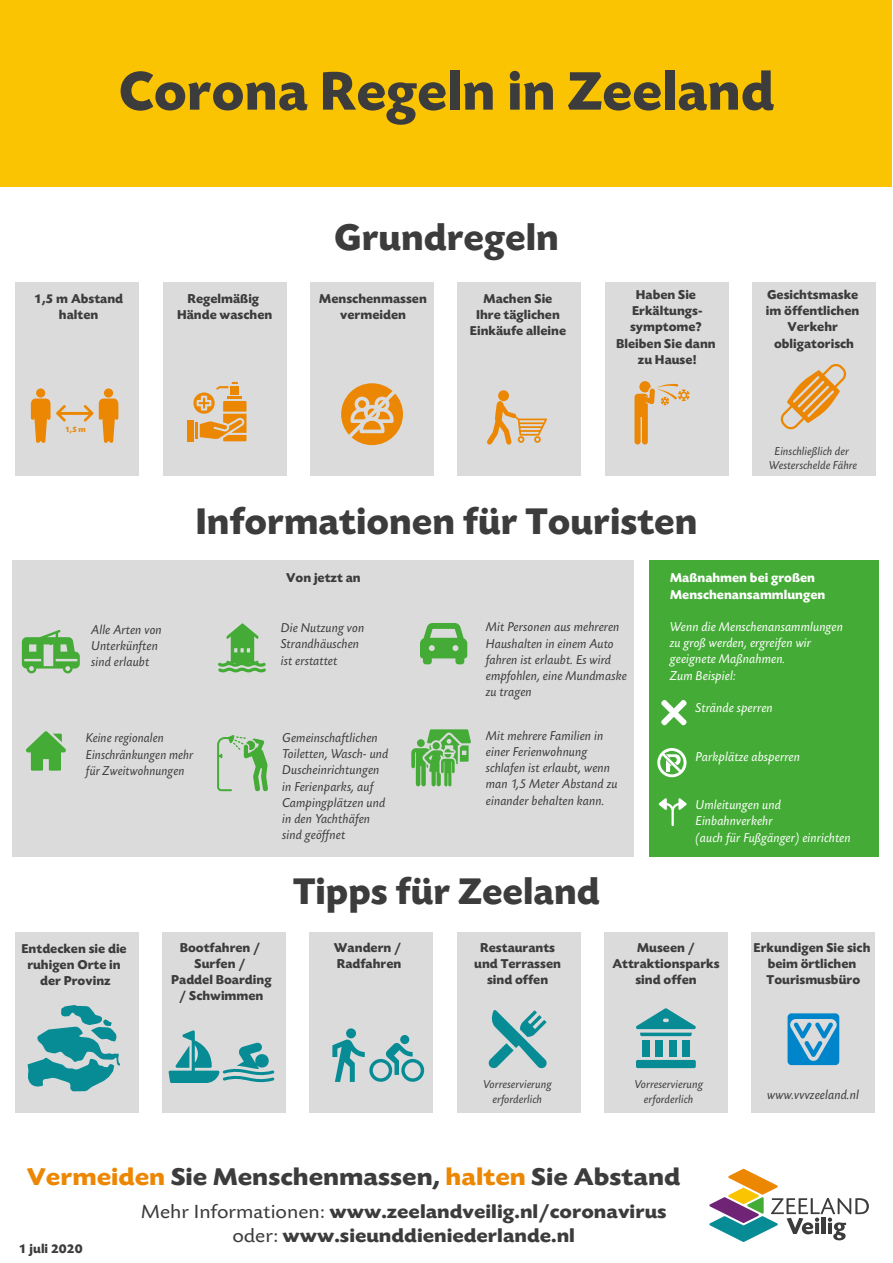
<style>
.page{position:relative;width:893px;height:1263px;background:#fff}
.page>*{position:absolute;margin:0;border:0;box-sizing:border-box;transform-origin:0 0}
.t1{font:700 57px "Today SB";color:#3c3c3c}
.t2{font:700 39px "Today SB";color:#3c3c3c}
.t3{font:700 25.5px "Today SB";color:#3c3c3c;scale:1.08 1}
.t4{font:700 19.95px/24px "Today SB";color:#3c3c3c;text-align:center;scale:1.08 1}
.t5{font:700 13.5px/16.2px "Today SB";color:#3c3c3c;text-align:center}
.t6{font:italic 13.5px/16.2px "Today SB";color:#3c3c3c}
.t7{font:italic 13.5px/16.2px "Today SB";color:#fff}
.t8{font:italic 13.5px/16.2px "Today SB";color:#3c3c3c;scale:.96 1}
.t9{font:700 13.5px/16.2px "Today SB";color:#fff}
.t10{font:italic 12px/14.4px "Today SB";color:#3c3c3c;text-align:center}
.t11{font:700 8.25px "Today SB";color:#ec8704}
.s1{color:#ec8704}
.s2{font-weight:400}
</style>
<div class="page">
<div style="left:15px;top:932px;width:123px;height:180px;background:#dbdbdb"></div>
<div style="left:162px;top:932px;width:124px;height:180px;background:#dbdbdb"></div>
<div style="left:310px;top:932px;width:123px;height:180px;background:#dbdbdb"></div>
<div style="left:457px;top:932px;width:123px;height:180px;background:#dbdbdb"></div>
<div style="left:752px;top:932px;width:123px;height:180px;background:#dbdbdb"></div>
<div style="left:604px;top:932px;width:123px;height:180px;background:#dbdbdb"></div>
<div style="left:16px;top:282px;width:123px;height:193px;background:#dbdbdb"></div>
<div style="left:163px;top:282px;width:123px;height:193px;background:#dbdbdb"></div>
<div style="left:310px;top:282px;width:124px;height:193px;background:#dbdbdb"></div>
<div style="left:458px;top:282px;width:123px;height:193px;background:#dbdbdb"></div>
<div style="left:752px;top:282px;width:124px;height:193px;background:#dbdbdb"></div>
<div style="left:13px;top:561px;width:621px;height:296px;background:#dbdbdb"></div>
<svg style="left:709px;top:1169px;width:160px;height:73px"></svg>
<div style="left:0;top:0;width:892px;height:186px;background:#fac402"></div>
<div style="left:649px;top:561px;width:230px;height:296px;background:#44ac36"></div>
<svg style="left:26px;top:731px;width:40px;height:40px"></svg>
<svg style="left:218px;top:623px;width:48px;height:50px"></svg>
<svg style="left:22px;top:630px;width:58px;height:43px"></svg>
<div style="left:605px;top:282px;width:123px;height:193px;background:#dbdbdb"></div>
<div style="left:104px;top:388px;width:9px;height:10px;background:#ec8704;border-radius:50%"></div>
<svg style="left:99px;top:398px;width:20px;height:45px"></svg>
<div style="left:36px;top:388px;width:9px;height:10px;background:#ec8704;border-radius:50%"></div>
<svg style="left:31px;top:398px;width:62px;height:45px"></svg>
<div style="left:187px;top:420px;width:6px;height:21px;background:#eb8702"></div>
<svg style="left:193px;top:382px;width:53px;height:59px"></svg>
<svg style="left:341px;top:383px;width:62px;height:62px"></svg>
<svg style="left:487px;top:401px;width:60px;height:44px"></svg>
<div style="left:498px;top:390px;width:11px;height:11px;background:#ec8704;border-radius:50%"></div>
<svg style="left:634px;top:381px;width:56px;height:63px"></svg>
<svg style="left:332px;top:1028px;width:92px;height:54px"></svg>
<svg style="left:787px;top:1013px;width:52px;height:52px"></svg>
<svg style="left:28px;top:1005px;width:92px;height:86px"></svg>
<svg style="left:488px;top:1010px;width:59px;height:59px"></svg>
<svg style="left:781px;top:364px;width:65px;height:65px"></svg>
<div style="left:682px;top:1040px;width:7px;height:16px;background:#078b95"></div>
<div style="left:669px;top:1040px;width:7px;height:16px;background:#078b95"></div>
<div style="left:656px;top:1040px;width:7px;height:16px;background:#078b95"></div>
<div style="left:642px;top:1040px;width:7px;height:16px;background:#078b95"></div>
<div style="left:636px;top:1060px;width:60px;height:8px;background:#078b95;border-radius:2px"></div>
<svg style="left:636px;top:1008px;width:60px;height:28px"></svg>
<svg style="left:217px;top:735px;width:51px;height:56px"></svg>
<svg style="left:169px;top:1030px;width:105px;height:53px"></svg>
<svg style="left:659px;top:798px;width:28px;height:28px"></svg>
<svg style="left:661px;top:700px;width:26px;height:25px"></svg>
<svg style="left:657px;top:748px;width:29px;height:29px"></svg>
<svg style="left:420px;top:623px;width:47px;height:41px"></svg>
<svg style="left:411px;top:729px;width:60px;height:57px"></svg>
<h1 class="t1" style="left:119px;top:60px;width:657px">Corona Regeln in Zeeland</h1>
<h2 class="t2" style="left:334px;top:216px;width:226px">Grundregeln</h2>
<p class="t5" style="left:34px;top:291px;width:91px">1,5 m Abstand halten</p>
<p class="t5" style="left:177px;top:291px;width:97px">Regelmäßig<br>Hände waschen</p>
<p class="t5" style="left:319px;top:291px;width:109px">Menschenmassen vermeiden</p>
<p class="t5" style="left:470px;top:291px;width:98px">Machen Sie<br>Ihre täglichen<br>Einkäufe alleine</p>
<p class="t5" style="left:616px;top:287px;width:101px">Haben Sie<br>Erkältungs&shy;symptome?<br>Bleiben Sie dann zu Hause!</p>
<p class="t11" style="left:65px;top:425px;width:22px">1,5 m</p>
<h2 class="t2" style="left:195px;top:500px;width:504px">Informationen für Touristen</h2>
<p class="t5" style="left:766px;top:287px;width:95px">Gesichtsmaske im öffentlichen<br>Verkehr obligatorisch</p>
<p class="t10" style="left:769px;top:444px;width:90px">Einschließlich der<br>Westerschelde Fähre</p>
<p class="t6" style="left:92px;top:622px;width:72px">Alle Arten von<br>Unterkünften sind erlaubt</p>
<p class="t8" style="left:86px;top:730px;width:114px">Keine regionalen<br>Einschränkungen mehr für Zweitwohnungen</p>
<p class="t5" style="left:286px;top:570px;width:76px">Von jetzt an</p>
<p class="t6" style="left:281px;top:620px;width:85px">Die Nutzung von<br>Strandhäuschen ist erstattet</p>
<p class="t6" style="left:486px;top:619px;width:143px">Mit Personen aus mehreren<br>Haushalten in einem Auto fahren ist erlaubt. Es wird empfohlen, eine Mundmaske zu tragen</p>
<p class="t6" style="left:283px;top:730px;width:108px">Gemeinschaftlichen<br>Toiletten, Wasch- und<br>Duscheinrichtungen in Ferienparks, auf<br>Campingplätzen und in den Yachthäfen sind geöffnet</p>
<p class="t6" style="left:486px;top:728px;width:133px">Mit mehrere Familien in einer Ferienwohnung schlafen ist erlaubt, wenn man 1,5 Meter Abstand zu einander behalten kann.</p>
<h2 class="t2" style="left:293px;top:870px;width:308px">Tipps für Zeeland</h2>
<p class="t9" style="left:670px;top:570px;width:157px">Maßnahmen bei großen<br>Menschenansammlungen</p>
<p class="t7" style="left:670px;top:619px;width:175px">Wenn die Menschenansammlungen zu groß werden, ergreifen wir geeignete Maßnahmen.<br>Zum Beispiel:</p>
<p class="t7" style="left:696px;top:700px;width:79px">Strände sperren</p>
<p class="t7" style="left:696px;top:749px;width:106px">Parkplätze absperren</p>
<p class="t7" style="left:696px;top:797px;width:157px">Umleitungen und<br>Einbahnverkehr<br>(auch für Fußgänger) einrichten</p>
<p class="t5" style="left:21px;top:941px;width:107px">Entdecken sie die ruhigen Orte in der Provinz</p>
<p class="t5" style="left:171px;top:939px;width:102px">Bootfahren /<br>Surfen /<br>Paddel Boarding / Schwimmen</p>
<p class="t5" style="left:334px;top:940px;width:69px;text-align:left">Wandern /<br>Radfahren</p>
<p class="t5" style="left:754px;top:940px;width:118px">Erkundigen Sie sich beim örtlichen<br>Tourismusbüro</p>
<p class="t5" style="left:612px;top:940px;width:109px">Museen /<br>Attraktionsparks sind offen</p>
<p class="t5" style="left:474px;top:940px;width:88px">Restaurants und Terrassen sind offen</p>
<p class="t10" style="left:483px;top:1078px;width:70px">Vorreservierung erforderlich</p>
<p class="t10" style="left:635px;top:1078px;width:70px">Vorreservierung erforderlich</p>
<p class="t6" style="left:768px;top:1087px;width:93px">www.vvvzeeland.nl</p>
<h3 class="t3" style="left:27px;top:1163px;width:607px"><span class="s1">Vermeiden</span> Sie Menschenmassen, <span class="s1">halten</span> Sie Abstand</h3>
<p class="t5" style="left:19px;top:1241px;width:65px">1 juli 2020</p>
<h3 class="t4" style="left:141px;top:1200px;width:488px"><span class="s2">Mehr Informationen:</span> www.zeelandveilig.nl/coronavirus <span class="s2">oder:</span> www.sieunddieniederlande.nl</h3>
</div>
